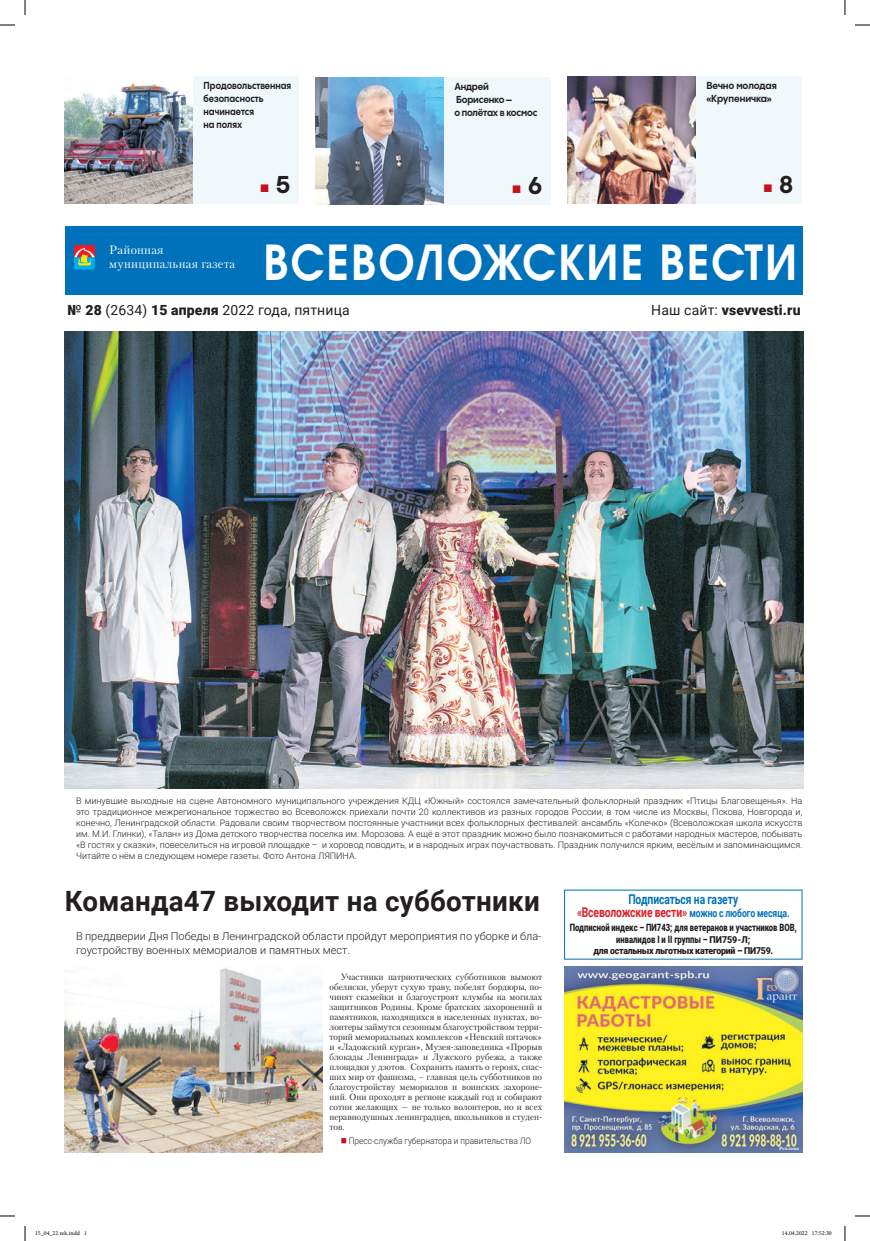
<style>
.page{position:relative;width:870px;height:1241px;background:#fff}
.page>*{position:absolute;margin:0;border:0;box-sizing:border-box;transform-origin:0 0}
.t1{font:700 48px "AG Avalanche C";letter-spacing:.05em;color:#fff;scale:.9 1}
.t2{font:700 28px "Roboto";letter-spacing:.01em;color:#231f20}
.t3{font:700 24px "PP Pangram Sans";color:#231f20}
.t4{font:14px "Roboto";letter-spacing:.01em;color:#231f20}
.t5{font:900 14px "Roboto";letter-spacing:.01em;color:#231f20}
.t6{font:700 13.5px/13px "Roboto";letter-spacing:-.01em;color:#0072bc;text-align:center;scale:.77 1}
.t7{font:12px/14px "Petersburg C";letter-spacing:.02em;color:#fff}
.t8{font:300 11px/14px "Roboto";color:#231f20}
.t9{font:900 10.1px/12px "Roboto";color:#231f20;text-align:center;scale:.76 1}
.t10{font:700 10px/13px "PP Pangram Sans";letter-spacing:-.01em;color:#231f20;scale:.87 1}
.t11{font:700 10px/13px "PP Pangram Sans";letter-spacing:-.01em;color:#231f20;scale:.92 1}
.t12{font:700 10px/13px "PP Pangram Sans";letter-spacing:-.01em;color:#231f20;scale:.94 1}
.t13{font:900 9.5px "Roboto";letter-spacing:-.03em;color:#231f20;scale:.93 1}
.t14{font:300 9px/11px "Roboto";color:#231f20;text-align:justify}
.t15{font:9px/10px "Petersburg C";color:#231f20;text-align:justify}
.t16{font:300 9px "Roboto";color:#231f20;scale:.92 1}
.t17{font:6px "Minion Pro";color:#000}
.t18{font:700 4.8px "Petersburg C";color:#fff;scale:1.05 1}
.s1{color:#c4121a}
.s2{font-weight:900}
.s3{font-weight:400}
.s4{color:#da2128}
.s5{font-size:11.2px}
.s6{font-size:9.5px}
</style>
<div class="page">
<div style="left:65px;top:226px;width:737px;height:69px;background:#0072bc"></div>
<div style="left:74px;top:245px;width:21px;height:12px;background:#ee1d23"></div>
<svg style="left:74px;top:248px;width:21px;height:23px"></svg>
<div style="left:567px;top:76px;width:234px;height:128px;background:#f1f8fc"></div>
<img style="left:567px;top:76px;width:127px;height:128px">
<div style="left:65px;top:76px;width:234px;height:128px;background:#f1f8fc"></div>
<img style="left:65px;top:76px;width:127px;height:128px">
<div style="left:316px;top:77px;width:234px;height:128px;background:#f1f8fc"></div>
<img style="left:315px;top:77px;width:128px;height:128px">
<img style="left:564px;top:966px;width:238px;height:186px">
<img style="left:65px;top:331px;width:738px;height:458px">
<img style="left:65px;top:968px;width:258px;height:184px">
<svg style="left:0;top:24px;width:15px;height:2px"></svg>
<svg style="left:855px;top:24px;width:14px;height:2px"></svg>
<svg style="left:0;top:1215px;width:15px;height:1px"></svg>
<svg style="left:855px;top:1215px;width:14px;height:1px"></svg>
<svg style="left:24px;top:0;width:2px;height:15px"></svg>
<svg style="left:24px;top:1226px;width:2px;height:15px"></svg>
<svg style="left:844px;top:0;width:1px;height:15px"></svg>
<svg style="left:844px;top:1226px;width:1px;height:15px"></svg>
<p class="t10" style="left:203px;top:79px;width:102px">Продовольственная безопасность начинается<br>на полях</p>
<h3 class="t3" style="left:260px;top:169px;width:32px"><span class="s1">■</span> 5</h3>
<p class="t11" style="left:454px;top:80px;width:92px">Андрей<br>Борисенко –<br>о полётах в космос</p>
<h3 class="t3" style="left:511px;top:170px;width:32px"><span class="s1">■</span> 6</h3>
<p class="t12" style="left:706px;top:79px;width:76px">Вечно молодая «Крупеничка»</p>
<h3 class="t3" style="left:762px;top:169px;width:31px"><span class="s1">■</span> 8</h3>
<h1 class="t1" style="left:263px;top:231px;width:594px">ВСЕВОЛОЖСКИЕ ВЕСТИ</h1>
<h3 class="t4" style="left:68px;top:300px;width:283px"><span class="s2">№ 28</span> (2634) <span class="s2">15 апреля</span> 2022 года, пятница</h3>
<h3 class="t5" style="left:651px;top:300px;width:151px"><span class="s3">Наш сайт:</span> vsevvesti.ru</h3>
<h3 class="t7" style="left:109px;top:243px;width:127px">Районная муниципальная газета</h3>
<p class="t14" style="left:76px;top:795px;width:727px">В минувшие выходные на сцене Автономного муниципального учреждения КДЦ «Южный» состоялся замечательный фольклорный праздник «Птицы Благовещенья». На это традиционное межрегиональное торжество во Всеволожск приехали почти 20 коллективов из разных городов России, в том числе из Москвы, Пскова, Новгорода и, конечно, Ленинградской области. Радовали своим творчеством постоянные участники всех фольклорных фестивалей: ансамбль «Колечко» (Всеволожская школа искусств им. М.И. Глинки), «Талан» из Дома детского творчества поселка им. Морозова. А ещё в этот праздник можно было познакомиться с работами народных мастеров, побывать «В гостях у сказки», повеселиться на игровой площадке – и хоровод поводить, и в народных играх поучаствовать. Праздник получился ярким, весёлым и запоминающимся.<br>Читайте о нём в следующем номере газеты. Фото Антона ЛЯПИНА.</p>
<h2 class="t2" style="left:65px;top:881px;width:476px">Команда47 выходит на субботники</h2>
<p class="t8" style="left:76px;top:928px;width:466px">В преддверии Дня Победы в Ленинградской области пройдут мероприятия по уборке и бла&shy;гоустройству военных мемориалов и памятных мест.</p>
<p class="t15" style="left:329px;top:971px;width:214px;text-indent:11px">Участники патриотических субботников вымоют обелиски, уберут сухую траву, побелят бордюры, по&shy;чинят скамейки и благоустроят клумбы на могилах защитников Родины. Кроме братских захоронений и памятников, находящихся в населенных пунктах, во&shy;лонтеры займутся сезонным благоустройством терри&shy;торий мемориальных комплексов «Невский пятачок» и «Ладожский курган», Музея-заповедника «Прорыв блокады Ленинграда» и Лужского рубежа, а также площадки у дзотов. Сохранить память о героях, спас&shy;ших мир от фашизма, – главная цель субботников по благоустройству мемориалов и воинских захороне&shy;ний. Они проходят в регионе каждый год и собирают сотни желающих — не только волонтеров, но и всех неравнодушных ленинградцев, школьников и студен&shy;тов.</p>
<p class="t16" style="left:341px;top:1134px;width:208px"><span class="s1">■</span> Пресс-служба губернатора и правительства ЛО</p>
<h3 class="t6" style="left:576px;top:892px;width:277px">Подписаться на газету<br><span class="s4">«Всеволожские вести»</span> <span class="s5">можно с любого месяца.</span></h3>
<p class="t9" style="left:569px;top:920px;width:300px">Подписной индекс – ПИ743; для ветеранов и участников ВОВ, инвалидов I и II группы – <span class="s6">ПИ759-Л;</span></p>
<p class="t13" style="left:593px;top:943px;width:195px">для остальных льготных категорий – ПИ759.</p>
<p class="t18" style="left:778px;top:1145px;width:21px">Реклама</p>
<p class="t17" style="left:35px;top:1229px;width:53px">15_04_22 rek.indd 1</p>
<p class="t17" style="left:781px;top:1229px;width:51px">14.04.2022 17:52:30</p>
</div>
